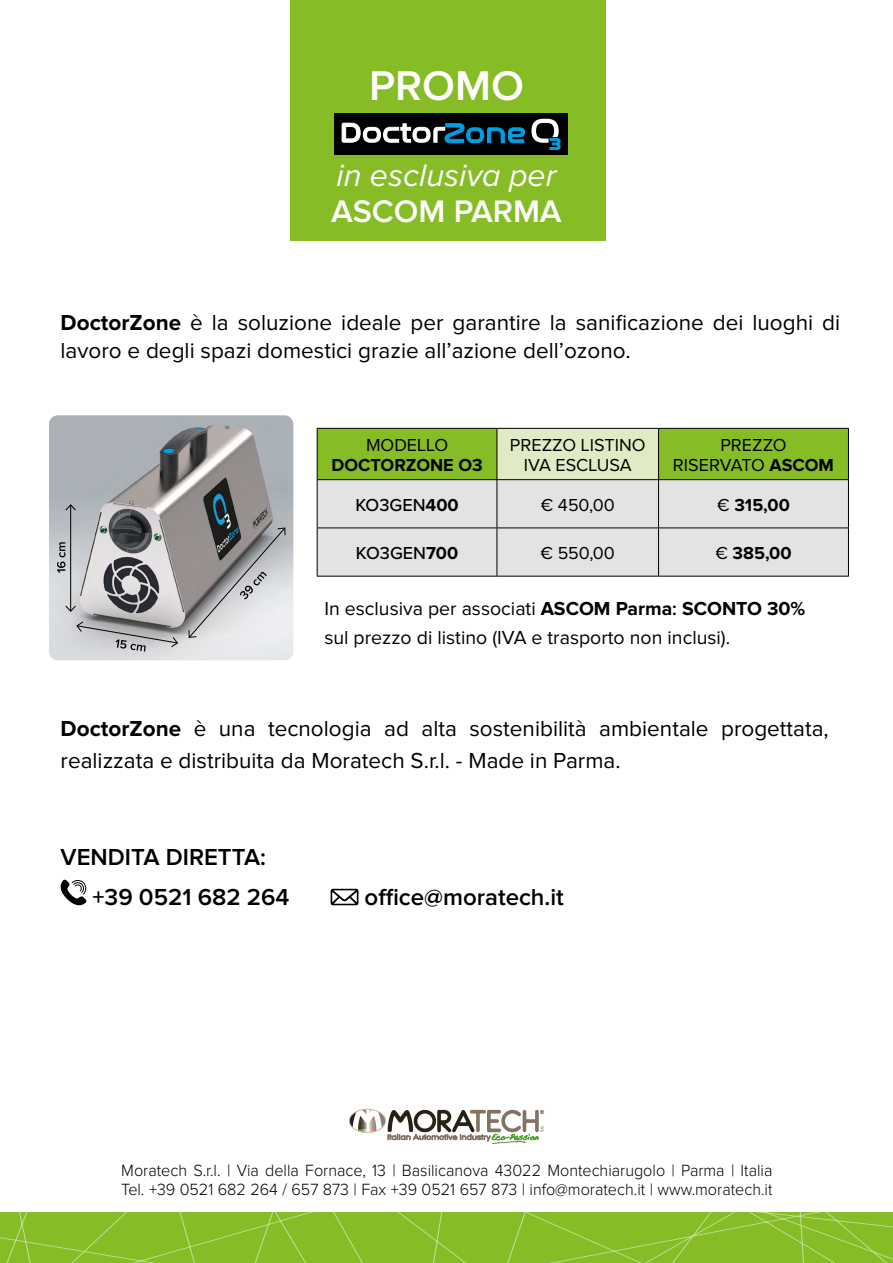
<style>
.page{position:relative;width:893px;height:1263px;background:#fff}
.page>*{position:absolute;margin:0;border:0;box-sizing:border-box;transform-origin:0 0}
.t1{font:600 43.05px "Proxima Nova";color:#fff}
.t2{font:italic 32.25px "Proxima Nova";color:#fff}
.t3{font:600 32.25px "Proxima Nova";color:#fff}
.t4{font:600 24px/40.2px "Proxima Nova";color:#000}
.t5{font:22.5px/28.5px "Proxima Nova";color:#000}
.t6{font:19.5px/28.5px "Proxima Nova";color:#000}
.t7{font:18px/20.1px "Proxima Nova";color:#000;text-align:center}
.t8{font:700 18px "Proxima Nova";color:#000}
.t9{font:500 18px "Proxima Nova";color:#000}
.t10{font:300 16.8px/18.9px "Proxima Nova";color:#000;scale:.96 1}
.s1{font-weight:700}
.s2{font-weight:400}
.s3{font-weight:600}
</style>
<div class="page">
<svg style="left:349px;top:1108px;width:195px;height:36px"></svg>
<div style="left:290px;top:0;width:316px;height:241px;background:#86bc25"></div>
<svg style="left:0;top:1213px;width:893px;height:50px;background:#88bd29"></svg>
<div style="left:334px;top:113px;width:233px;height:42px;background:#000"></div>
<svg style="left:342px;top:123px;width:183px;height:20px"></svg>
<svg style="left:531px;top:119px;width:29px;height:31px"></svg>
<svg style="left:60px;top:879px;width:27px;height:27px"></svg>
<svg style="left:331px;top:889px;width:27px;height:16px"></svg>
<div style="left:318px;top:429px;width:530px;height:50px;background:#86bc25"></div>
<div style="left:497px;top:428px;width:161px;height:52px;background:#e0ebc6"></div>
<div style="left:318px;top:480px;width:530px;height:96px;background:#e3e3e3"></div>
<hr style="left:317px;top:428px;width:180px;height:1px;background:#000">
<hr style="left:317px;top:429px;width:1px;height:50px;background:#000">
<hr style="left:659px;top:428px;width:190px;height:1px;background:#000">
<hr style="left:848px;top:429px;width:1px;height:50px;background:#000">
<hr style="left:317px;top:479px;width:180px;height:1px;background:#000">
<hr style="left:317px;top:480px;width:1px;height:47px;background:#000">
<hr style="left:497px;top:480px;width:1px;height:47px;background:#000">
<hr style="left:658px;top:479px;width:191px;height:1px;background:#000">
<hr style="left:658px;top:480px;width:1px;height:47px;background:#000">
<hr style="left:848px;top:480px;width:1px;height:47px;background:#000">
<hr style="left:317px;top:527px;width:180px;height:1px;background:#000">
<hr style="left:317px;top:528px;width:1px;height:48px;background:#000">
<hr style="left:497px;top:527px;width:161px;height:1px;background:#000">
<hr style="left:497px;top:528px;width:1px;height:48px;background:#000">
<hr style="left:658px;top:527px;width:191px;height:1px;background:#000">
<hr style="left:658px;top:528px;width:1px;height:48px;background:#000">
<hr style="left:848px;top:528px;width:1px;height:48px;background:#000">
<hr style="left:317px;top:576px;width:180px;height:1px;background:#000">
<hr style="left:497px;top:576px;width:161px;height:1px;background:#000">
<hr style="left:658px;top:576px;width:191px;height:1px;background:#000">
<hr style="left:497px;top:428px;width:162px;height:1px;background:#000">
<hr style="left:497px;top:429px;width:1px;height:50px;background:#000">
<hr style="left:658px;top:429px;width:1px;height:50px;background:#000">
<hr style="left:497px;top:479px;width:162px;height:1px;background:#000">
<img style="left:49px;top:415px;width:244px;height:245px">
<hr style="left:70px;top:505px;width:1px;height:106px;background:#000">
<svg style="left:65px;top:504px;width:12px;height:7px"></svg>
<svg style="left:65px;top:605px;width:12px;height:7px"></svg>
<svg style="left:76px;top:621px;width:103px;height:31px;background:#acacae"></svg>
<svg style="left:57px;top:542px;width:8px;height:31px"></svg>
<svg style="left:188px;top:527px;width:98px;height:111px;background:#aaaaab"></svg>
<h1 class="t1" style="left:369px;top:61px;width:156px">PROMO</h1>
<h2 class="t2" style="left:337px;top:151px;width:221px">in esclusiva per</h2>
<h2 class="t3" style="left:331px;top:192px;width:232px">ASCOM PARMA</h2>
<p class="t5" style="left:61px;top:309px;width:781px"><span class="s1">DoctorZone</span> è la soluzione ideale per garantire la sanificazione dei luoghi di lavoro e degli spazi domestici grazie all’azione dell’ozono.</p>
<p class="t7" style="left:366px;top:436px;width:84px">MODELLO</p>
<p class="t8" style="left:331px;top:455px;width:153px">DOCTORZONE O3</p>
<p class="t7" style="left:510px;top:436px;width:137px">PREZZO LISTINO<br>IVA ESCLUSA</p>
<p class="t7" style="left:673px;top:436px;width:163px">PREZZO<br>RISERVATO <span class="s1">ASCOM</span></p>
<p class="t9" style="left:355px;top:491px;width:105px">KO3GEN<span class="s1">400</span></p>
<p class="t7" style="left:541px;top:496px;width:75px">€ 450,00</p>
<p class="t8" style="left:717px;top:494px;width:74px"><span class="s2">€</span> 315,00</p>
<p class="t9" style="left:356px;top:540px;width:104px">KO3GEN<span class="s1">700</span></p>
<p class="t7" style="left:540px;top:544px;width:76px">€ 550,00</p>
<p class="t8" style="left:715px;top:543px;width:78px"><span class="s2">€</span> 385,00</p>
<p class="t6" style="left:324px;top:595px;width:482px">In esclusiva per associati <span class="s1">ASCOM Parma</span><span class="s3">:</span> <span class="s1">SCONTO 30% </span>sul prezzo di listino (IVA e trasporto non inclusi).</p>
<p class="t5" style="left:61px;top:714px;width:770px;line-height:31.5px"><span class="s1">DoctorZone</span> è una tecnologia ad alta sostenibilità ambientale progettata, realizzata e distribuita da Moratech S.r.l. - Made in Parma.</p>
<p class="t4" style="left:93px;top:837px;width:198px;text-indent:-32px">VENDITA DIRETTA: +39 0521 682 264</p>
<p class="t4" style="left:365px;top:878px;width:201px">office@moratech.it</p>
<p class="t10" style="left:121px;top:1162px;width:680px">Moratech S.r.l. | Via della Fornace, 13 | Basilicanova 43022 Montechiarugolo | Parma | Italia<br>Tel. +39 0521 682 264 / 657 873 | Fax +39 0521 657 873 | info@moratech.it | www.moratech.it</p>
</div>
